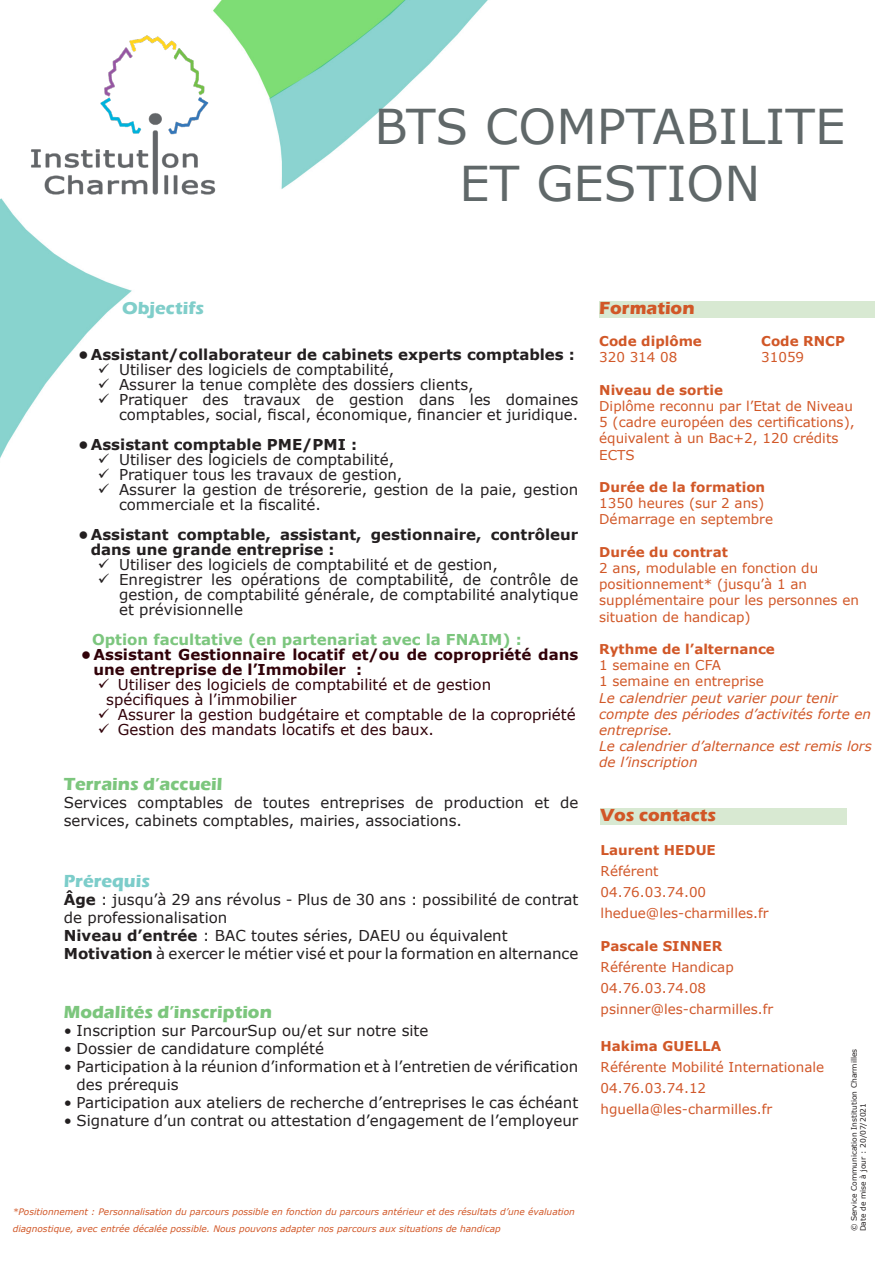
<style>
.page{position:relative;width:893px;height:1263px;background:#fff}
.page>*{position:absolute;margin:0;border:0;box-sizing:border-box;transform-origin:0 0}
.t1{font:48px "Verdana";color:#606869}
.t2{font:700 18px "Eras ITC";color:#7cc67d}
.t3{font:700 18px "Eras ITC";color:#d15727}
.t4{font:700 18px "Eras ITC";color:#80ceca}
.t5{font:700 18px "Eras ITC";color:#7ccdca}
.t6{font:15px/15px "Verdana";color:#231f20}
.t7{font:700 15px/15px "Verdana";color:#231f20}
.t8{font:15px/15px "Verdana";color:#310209}
.t9{font:700 15px/15px "Verdana";color:#310209}
.t10{font:700 15px "Verdana";color:#7cc67e}
.t11{font:13.5px/16.2px "Verdana";color:#d15727}
.t12{font:13.5px "Verdana";color:#d15729}
.t13{font:italic 13.5px/16.2px "Verdana";color:#d15727}
.t14{font:700 13.5px "Verdana";color:#d15727}
.t15{font:italic 9px/16.2px "Verdana";color:#d15727}
.t16{font:7.5px "Verdana";color:#231f20}
.s1{font-weight:700}
</style>
<div class="page">
<img style="left:0;top:0;width:601px;height:825px">
<div style="left:599px;top:301px;width:276px;height:17px;background:#d8e9d2"></div>
<div style="left:601px;top:808px;width:246px;height:17px;background:#d8e9d2"></div>
<img style="left:17px;top:23px;width:211px;height:184px">
<svg style="left:99px;top:363px;width:10px;height:40px"></svg>
<svg style="left:99px;top:453px;width:10px;height:40px"></svg>
<svg style="left:99px;top:558px;width:10px;height:25px"></svg>
<svg style="left:99px;top:678px;width:10px;height:10px"></svg>
<svg style="left:99px;top:708px;width:10px;height:25px"></svg>
<p class="t1" style="left:375px;top:93px;width:472px">BTS COMPTABILITE</p>
<p class="t1" style="left:460px;top:151px;width:302px">ET GESTION</p>
<p class="t4" style="left:122px;top:297px;width:83px">Objectifs</p>
<p class="t7" style="left:78px;top:347px;width:498px">•Assistant/collaborateur de cabinets experts comptables :</p>
<p class="t6" style="left:119px;top:362px;width:277px">Utiliser des logiciels de comptabilité,</p>
<p class="t6" style="left:119px;top:377px;width:356px">Assurer la tenue complète des dossiers clients,</p>
<p class="t6" style="left:119px;top:392px;width:461px">Pratiquer des travaux de gestion dans les domaines comptables, social, fiscal, économique, financier et juridique.</p>
<p class="t7" style="left:78px;top:437px;width:281px">•Assistant comptable PME/PMI :</p>
<p class="t6" style="left:119px;top:452px;width:277px">Utiliser des logiciels de comptabilité,</p>
<p class="t6" style="left:119px;top:467px;width:285px">Pratiquer tous les travaux de gestion,</p>
<p class="t6" style="left:119px;top:482px;width:461px">Assurer la gestion de trésorerie, gestion de la paie, gestion commerciale et la fiscalité.</p>
<p class="t7" style="left:91px;top:527px;width:489px;text-indent:-13px">•Assistant comptable, assistant, gestionnaire, contrôleur dans une grande entreprise :</p>
<p class="t6" style="left:119px;top:557px;width:380px">Utiliser des logiciels de comptabilité et de gestion,</p>
<p class="t6" style="left:119px;top:572px;width:461px;text-align:justify">Enregistrer les opérations de comptabilité, de contrôle de gestion, de comptabilité générale, de comptabilité analytique et prévisionnelle</p>
<p class="t10" style="left:92px;top:629px;width:431px">Option facultative (en partenariat avec la FNAIM) :</p>
<p class="t9" style="left:94px;top:647px;width:486px;text-indent:-13px">•Assistant Gestionnaire locatif et/ou de copropriété dans une entreprise de l’Immobiler :</p>
<p class="t8" style="left:106px;top:677px;width:386px;text-indent:11px">Utiliser des logiciels de comptabilité et de gestion spécifiques à l’immobilier</p>
<p class="t8" style="left:118px;top:707px;width:459px">Assurer la gestion budgétaire et comptable de la copropriété</p>
<p class="t8" style="left:118px;top:722px;width:318px">Gestion des mandats locatifs et des baux.</p>
<p class="t2" style="left:64px;top:773px;width:160px">Terrains d’accueil</p>
<p class="t6" style="left:64px;top:793px;width:516px;line-height:18px">Services comptables de toutes entreprises de production et de services, cabinets comptables, mairies, associations.</p>
<p class="t5" style="left:64px;top:871px;width:88px">Prérequis</p>
<p class="t6" style="left:64px;top:890px;width:516px;line-height:18px"><span class="s1">Âge</span> : jusqu’à 29 ans révolus - Plus de 30 ans : possibilité de contrat de professionalisation</p>
<p class="t6" style="left:64px;top:928px;width:445px"><span class="s1">Niveau d’entrée</span> : BAC toutes séries, DAEU ou équivalent</p>
<p class="t6" style="left:64px;top:946px;width:516px"><span class="s1">Motivation</span> à exercer le métier visé et pour la formation en alternance</p>
<p class="t2" style="left:64px;top:1002px;width:210px">Modalités d’inscription</p>
<p class="t6" style="left:64px;top:1023px;width:366px">• Inscription sur ParcourSup ou/et sur notre site</p>
<p class="t6" style="left:64px;top:1041px;width:262px">• Dossier de candidature complété</p>
<p class="t6" style="left:77px;top:1058px;width:503px;line-height:18px;text-indent:-13px">• Participation à la réunion d’information et à l’entretien de vérification des prérequis</p>
<p class="t6" style="left:64px;top:1095px;width:516px">• Participation aux ateliers de recherche d’entreprises le cas échéant</p>
<p class="t6" style="left:64px;top:1113px;width:516px">• Signature d’un contrat ou attestation d’engagement de l’employeur</p>
<p class="t15" style="left:13px;top:1204px;width:564px">*Positionnement : Personnalisation du parcours possible en fonction du parcours antérieur et des résultats d’une évaluation diagnostique, avec entrée décalée possible. Nous pouvons adapter nos parcours aux situations de handicap</p>
<p class="t3" style="left:599px;top:297px;width:97px">Formation</p>
<p class="t14" style="left:599px;top:332px;width:104px">Code diplôme</p>
<p class="t14" style="left:761px;top:332px;width:85px">Code RNCP</p>
<p class="t11" style="left:599px;top:349px;width:80px">320 314 08</p>
<p class="t11" style="left:761px;top:349px;width:44px">31059</p>
<p class="t14" style="left:599px;top:380px;width:125px">Niveau de sortie</p>
<p class="t11" style="left:599px;top:398px;width:257px">Diplôme reconnu par l’Etat de Niveau<br>5 (cadre européen des certifications), équivalent à un Bac+2, 120 crédits<br>ECTS</p>
<p class="t14" style="left:599px;top:477px;width:167px">Durée de la formation</p>
<p class="t11" style="left:599px;top:495px;width:167px">1350 heures (sur 2 ans)</p>
<p class="t11" style="left:599px;top:511px;width:175px">Démarrage en septembre</p>
<p class="t14" style="left:599px;top:542px;width:130px">Durée du contrat</p>
<p class="t11" style="left:599px;top:560px;width:261px">2 ans, modulable en fonction du positionnement* (jusqu’à 1 an supplémentaire pour les personnes en situation de handicap)</p>
<p class="t14" style="left:599px;top:639px;width:177px">Rythme de l’alternance</p>
<p class="t11" style="left:599px;top:657px;width:123px">1 semaine en CFA</p>
<p class="t11" style="left:599px;top:673px;width:166px">1 semaine en entreprise</p>
<p class="t13" style="left:599px;top:689px;width:274px">Le calendrier peut varier pour tenir compte des périodes d’activités forte en entreprise.<br>Le calendrier d’alternance est remis lors de l’inscription</p>
<p class="t3" style="left:601px;top:804px;width:117px">Vos contacts</p>
<p class="t14" style="left:601px;top:841px;width:117px">Laurent HEDUE</p>
<p class="t12" style="left:601px;top:862px;width:59px">Référent</p>
<p class="t12" style="left:601px;top:883px;width:107px">04.76.03.74.00</p>
<p class="t12" style="left:601px;top:904px;width:169px">lhedue@les-charmilles.fr</p>
<p class="t14" style="left:601px;top:936px;width:123px">Pascale SINNER</p>
<p class="t12" style="left:601px;top:957px;width:135px">Référente Handicap</p>
<p class="t12" style="left:601px;top:978px;width:107px">04.76.03.74.08</p>
<p class="t12" style="left:601px;top:999px;width:174px">psinner@les-charmilles.fr</p>
<p class="t14" style="left:601px;top:1036px;width:122px">Hakima GUELLA</p>
<p class="t12" style="left:601px;top:1057px;width:225px">Référente Mobilité Internationale</p>
<p class="t12" style="left:601px;top:1078px;width:107px">04.76.03.74.12</p>
<p class="t12" style="left:601px;top:1099px;width:173px">hguella@les-charmilles.fr</p>
<p class="t16" style="left:849px;top:1231px;width:184px;rotate:-90deg">© Service Communication Institution Charmilles</p>
<p class="t16" style="left:858px;top:1231px;width:130px;rotate:-90deg">Date de mise à jour : 20/07/2021</p>
</div>
